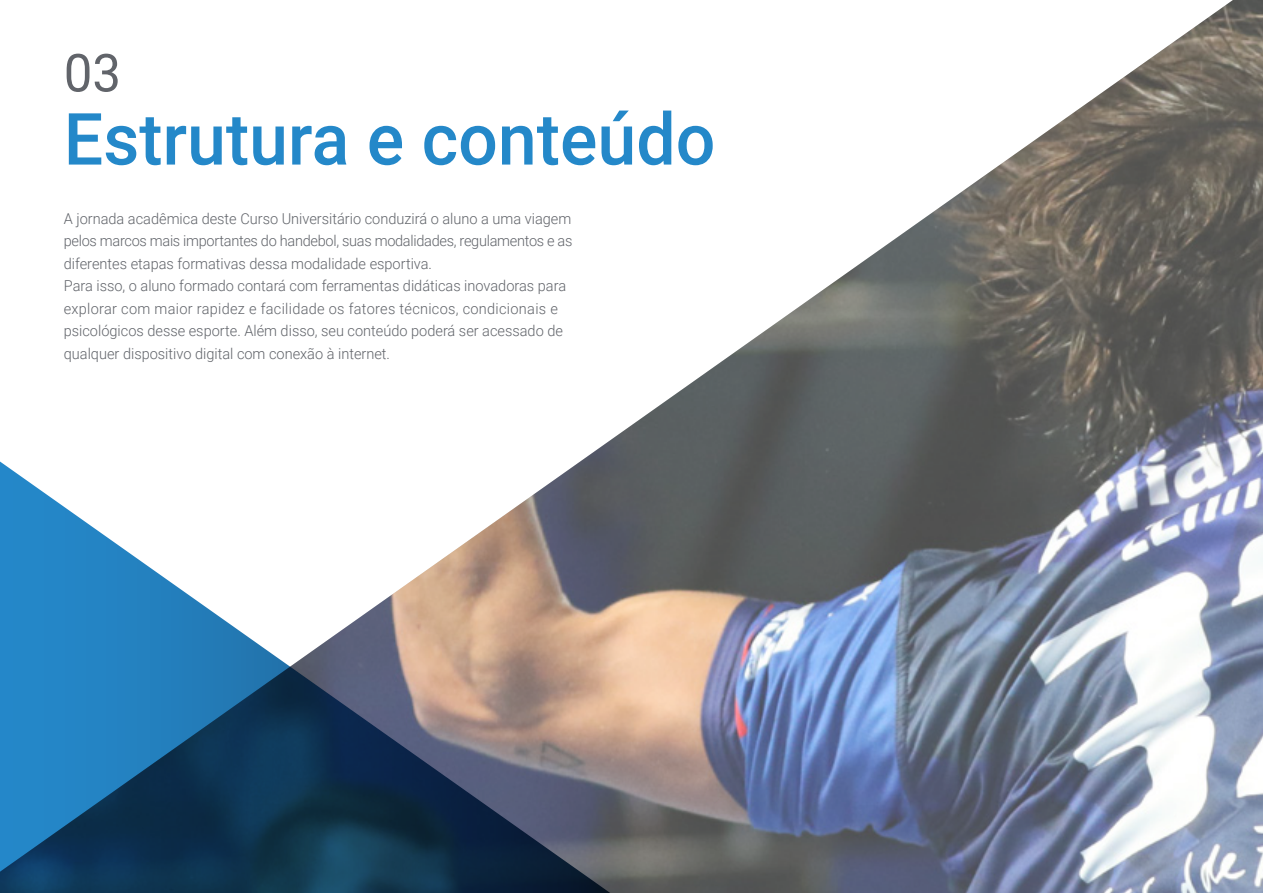
<style>
.page{position:relative;width:1263px;height:893px;background:#fff}
.page>*{position:absolute;margin:0;border:0;box-sizing:border-box;transform-origin:0 0}
.t1{font:500 72px "Roboto";color:#2488c9}
.t2{font:52.5px "Roboto";color:#61646a}
.t3{font:300 15px/22.5px "Roboto";color:#61646a}
</style>
<div class="page">
<img style="left:602px;top:0;width:661px;height:893px">
<svg style="left:0;top:446px;width:640px;height:447px"></svg>
<h2 class="t2" style="left:64px;top:36px;width:59px">03</h2>
<h1 class="t1" style="left:64px;top:89px;width:653px">Estrutura e conteúdo</h1>
<p class="t3" style="left:64px;top:207px;width:510px">A jornada acadêmica deste Curso Universitário conduzirá o aluno a uma viagem pelos marcos mais importantes do handebol, suas modalidades, regulamentos e as diferentes etapas formativas dessa modalidade esportiva.<br>Para isso, o aluno formado contará com ferramentas didáticas inovadoras para explorar com maior rapidez e facilidade os fatores técnicos, condicionais e psicológicos desse esporte. Além disso, seu conteúdo poderá ser acessado de qualquer dispositivo digital com conexão à internet.</p>
</div>
